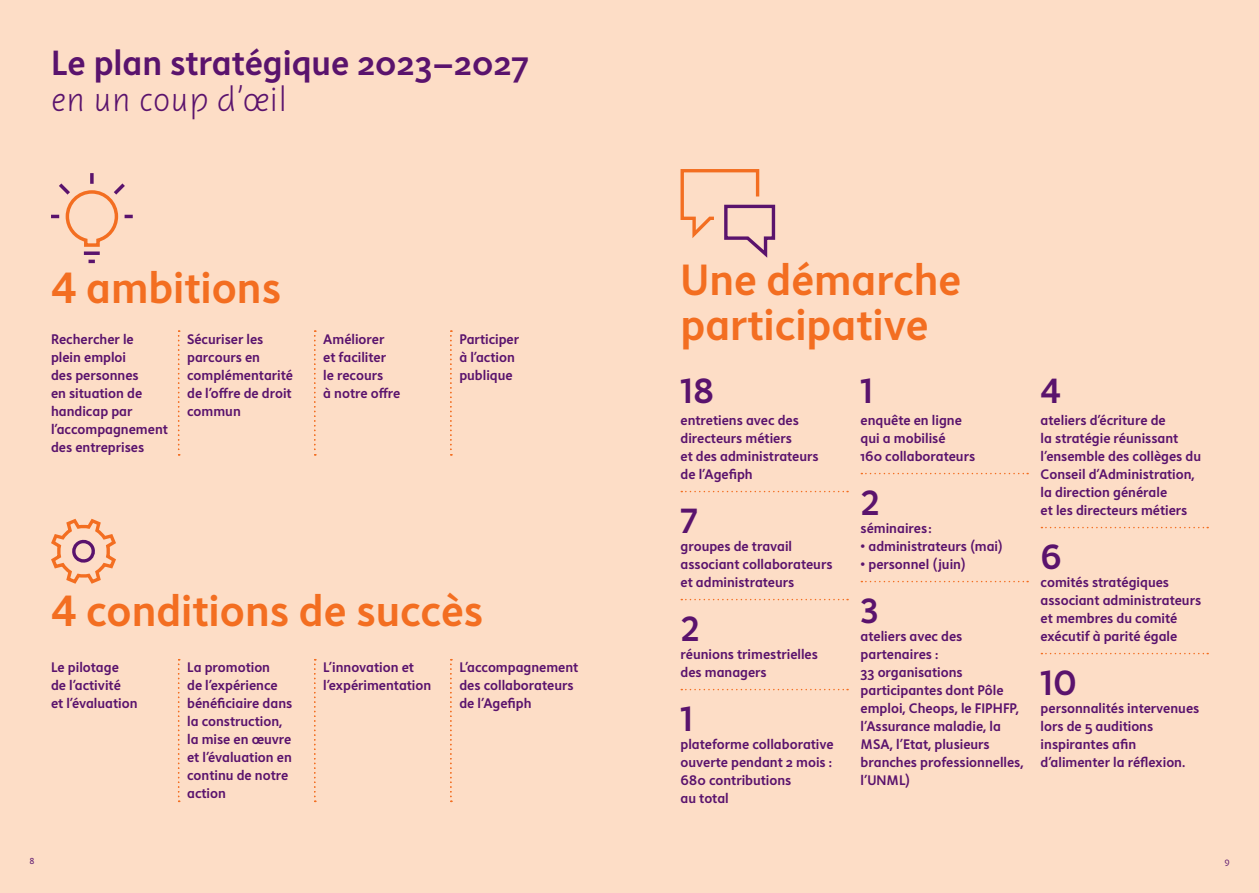
<style>
.page{position:relative;width:1259px;height:893px;background:#fdddc6}
.page>*{position:absolute;margin:0;border:0;box-sizing:border-box;transform-origin:0 0}
.H-Titre-Couverture{font:45px/45px "Instant 4 Slow";color:#f36e21}
.H1-Titre-Chapitre{font:36px/36px "Instant 4 Slow";color:#5a136d}
.Agefiph-Texte-Encadr{font:14.25px/18px "Instant 4 Slow";color:#5a136d}
.t1{font:9px "Instant 3";color:#5a136d}
.s1{font-family:"Instant 2 Quick"}
</style>
<div class="page">
<svg style="left:178px;top:330px;width:2px;height:126px"></svg>
<svg style="left:314px;top:330px;width:2px;height:126px"></svg>
<svg style="left:450px;top:330px;width:2px;height:126px"></svg>
<svg style="left:178px;top:659px;width:2px;height:143px"></svg>
<svg style="left:314px;top:659px;width:2px;height:143px"></svg>
<svg style="left:450px;top:659px;width:2px;height:143px"></svg>
<svg style="left:681px;top:491px;width:167px;height:1px"></svg>
<svg style="left:681px;top:599px;width:167px;height:1px"></svg>
<svg style="left:681px;top:689px;width:167px;height:1px"></svg>
<svg style="left:861px;top:473px;width:167px;height:1px"></svg>
<svg style="left:861px;top:581px;width:167px;height:1px"></svg>
<svg style="left:1041px;top:527px;width:167px;height:1px"></svg>
<svg style="left:1041px;top:653px;width:167px;height:1px"></svg>
<svg style="left:51px;top:173px;width:82px;height:91px"></svg>
<svg style="left:51px;top:518px;width:65px;height:66px"></svg>
<svg style="left:680px;top:169px;width:96px;height:89px"></svg>
<p class="H1-Titre-Chapitre" style="left:51px;top:45px;width:478px">Le plan stratégique 2023-2027 <span class="s1">en un coup d’œil</span></p>
<p class="H-Titre-Couverture" style="left:51px;top:265px;width:231px">4 ambitions</p>
<p class="Agefiph-Texte-Encadr" style="left:51px;top:330px;width:118px">Rechercher le<br>plein emploi<br>des personnes<br>en situation de handicap par l’accompagnement des entreprises</p>
<p class="Agefiph-Texte-Encadr" style="left:187px;top:330px;width:107px">Sécuriser les parcours en complémentarité de l’offre de droit commun</p>
<p class="Agefiph-Texte-Encadr" style="left:323px;top:330px;width:63px">Améliorer</p>
<p class="Agefiph-Texte-Encadr" style="left:323px;top:348px;width:64px">et faciliter</p>
<p class="Agefiph-Texte-Encadr" style="left:323px;top:366px;width:61px">le recours</p>
<p class="Agefiph-Texte-Encadr" style="left:323px;top:384px;width:79px">à notre offre</p>
<p class="Agefiph-Texte-Encadr" style="left:459px;top:330px;width:61px">Participer</p>
<p class="Agefiph-Texte-Encadr" style="left:459px;top:348px;width:57px">à l’action</p>
<p class="Agefiph-Texte-Encadr" style="left:459px;top:366px;width:55px">publique</p>
<p class="H-Titre-Couverture" style="left:51px;top:588px;width:433px">4 conditions de succès</p>
<p class="Agefiph-Texte-Encadr" style="left:51px;top:658px;width:71px">Le pilotage de l’activité</p>
<p class="Agefiph-Texte-Encadr" style="left:51px;top:694px;width:88px">et l’évaluation</p>
<p class="Agefiph-Texte-Encadr" style="left:187px;top:658px;width:107px">La promotion<br>de l’expérience bénéficiaire dans la construction, la mise en œuvre et l’évaluation en continu de notre action</p>
<p class="Agefiph-Texte-Encadr" style="left:323px;top:658px;width:110px">L’innovation et l’expérimentation</p>
<p class="Agefiph-Texte-Encadr" style="left:459px;top:658px;width:121px">L’accompagnement des collaborateurs de l’Agefiph</p>
<p class="H-Titre-Couverture" style="left:680px;top:257px;width:282px">Une démarche participative</p>
<p class="H1-Titre-Chapitre" style="left:680px;top:373px;width:35px">18</p>
<p class="Agefiph-Texte-Encadr" style="left:680px;top:411px;width:140px">entretiens avec des directeurs métiers<br>et des administrateurs de l’Agefiph</p>
<p class="H1-Titre-Chapitre" style="left:680px;top:502px;width:18px">7</p>
<p class="Agefiph-Texte-Encadr" style="left:680px;top:537px;width:153px">groupes de travail associant collaborateurs et administrateurs</p>
<p class="H1-Titre-Chapitre" style="left:680px;top:610px;width:21px">2</p>
<p class="Agefiph-Texte-Encadr" style="left:680px;top:645px;width:139px">réunions trimestrielles des managers</p>
<p class="H1-Titre-Chapitre" style="left:680px;top:700px;width:14px">1</p>
<p class="Agefiph-Texte-Encadr" style="left:680px;top:735px;width:155px">plateforme collaborative ouverte pendant 2 mois :<br>680 contributions<br>au total</p>
<p class="H1-Titre-Chapitre" style="left:860px;top:373px;width:14px">1</p>
<p class="Agefiph-Texte-Encadr" style="left:860px;top:411px;width:116px">enquête en ligne qui a mobilisé<br>160 collaborateurs</p>
<p class="H1-Titre-Chapitre" style="left:860px;top:484px;width:21px">2</p>
<p class="Agefiph-Texte-Encadr" style="left:860px;top:519px;width:73px">séminaires :</p>
<p class="Agefiph-Texte-Encadr" style="left:860px;top:537px;width:144px">• administrateurs (mai)</p>
<p class="Agefiph-Texte-Encadr" style="left:860px;top:555px;width:107px">• personnel (juin)</p>
<p class="H1-Titre-Chapitre" style="left:860px;top:592px;width:20px">3</p>
<p class="Agefiph-Texte-Encadr" style="left:860px;top:627px;width:165px">ateliers avec des partenaires :<br>33 organisations participantes dont Pôle emploi, Cheops, le FIPHFP, l’Assurance maladie, la<br>MSA, l’Etat, plusieurs branches professionnelles, l’UNML)</p>
<p class="H1-Titre-Chapitre" style="left:1040px;top:373px;width:22px">4</p>
<p class="Agefiph-Texte-Encadr" style="left:1040px;top:411px;width:162px">ateliers d’écriture de<br>la stratégie réunissant l’ensemble des collèges du<br>Conseil d’Administration, la direction générale<br>et les directeurs métiers</p>
<p class="H1-Titre-Chapitre" style="left:1040px;top:538px;width:23px">6</p>
<p class="Agefiph-Texte-Encadr" style="left:1040px;top:573px;width:162px">comités stratégiques associant administrateurs et membres du comité exécutif à parité égale</p>
<p class="H1-Titre-Chapitre" style="left:1040px;top:664px;width:38px">10</p>
<p class="Agefiph-Texte-Encadr" style="left:1040px;top:699px;width:160px">personnalités intervenues lors de 5 auditions inspirantes afin d’alimenter la réflexion.</p>
<p class="t1" style="left:29px;top:855px;width:7px">8</p>
<p class="t1" style="left:1224px;top:855px;width:7px">9</p>
</div>
